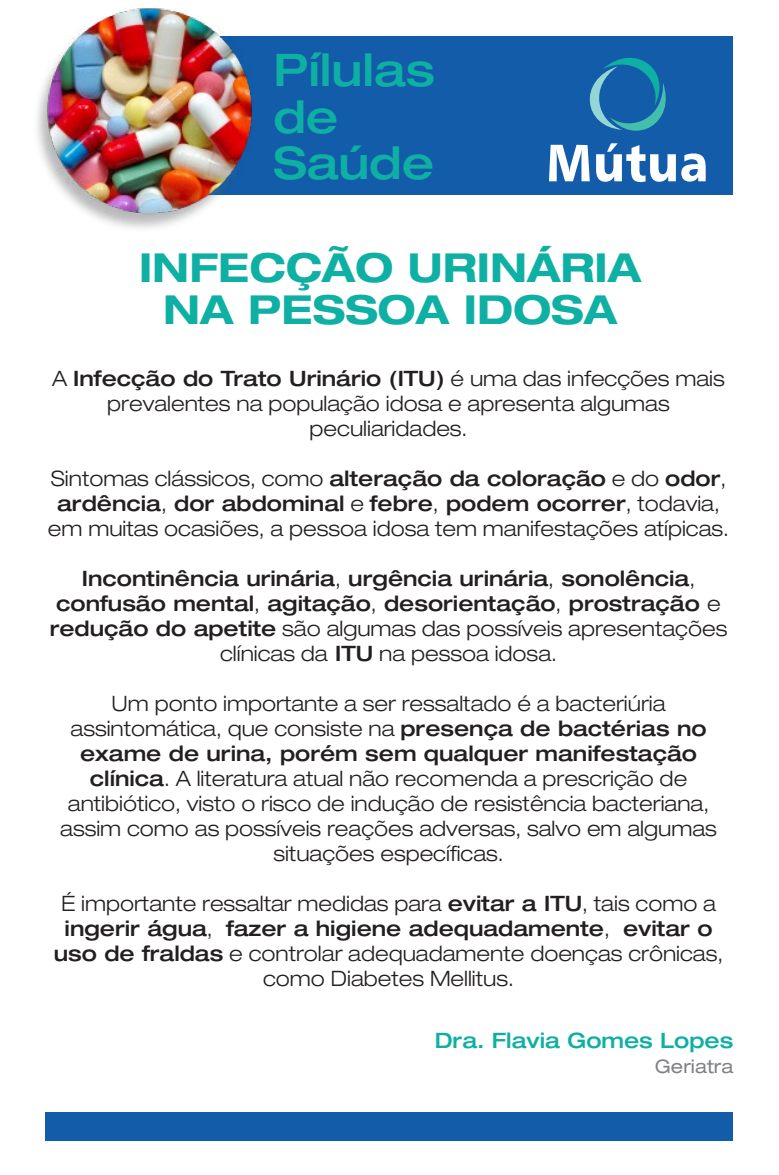
<style>
.page{position:relative;width:779px;height:1175px;background:#fff}
.page>*{position:absolute;margin:0;border:0;box-sizing:border-box;transform-origin:0 0}
.t1{font:500 expanded 45px/46.2px "Helvetica Neue LT Std";color:#0fb0a4}
.t2{font:700 expanded 40px/42.5px "Helvetica Neue LT Std";color:#0fb0a4;text-align:center}
.t3{font:300 expanded 21.25px/25px "Helvetica Neue LT Std";color:#231f20;text-align:center}
.t4{font:500 expanded 21.25px/25px "Helvetica Neue LT Std";color:#231f20;text-align:center}
.t5{font:500 expanded 21.25px "Helvetica Neue LT Std";color:#0fb0a4}
.t6{font:expanded 18.75px "Helvetica Neue LT Std";color:#808285}
.s1{font-weight:500}
.s2{font-weight:300}
</style>
<div class="page">
<div style="left:133px;top:36px;width:600px;height:158px;background:#135ca9"></div>
<img style="left:37px;top:84px;width:251px;height:144px">
<div style="left:45px;top:1112px;width:687px;height:28px;background:#135ca9"></div>
<svg style="left:549px;top:57px;width:156px;height:125px"></svg>
<img style="left:45px;top:8px;width:214px;height:215px">
<h1 class="t1" style="left:273px;top:46px;width:163px">Pílulas de<br>Saúde</h1>
<h2 class="t2" style="left:139px;top:245px;width:503px">INFECÇÃO URINÁRIA<br>NA PESSOA IDOSA</h2>
<p class="t3" style="left:52px;top:365px;width:674px">A <span class="s1">Infecção do Trato Urinário (ITU)</span> é uma das infecções mais prevalentes na população idosa e apresenta algumas peculiaridades.</p>
<p class="t3" style="left:48px;top:465px;width:682px">Sintomas clássicos, como <span class="s1">alteração da coloração</span> e do <span class="s1">odor</span>, <span class="s1">ardência</span>, <span class="s1">dor abdominal</span> e <span class="s1">febre</span>, <span class="s1">podem ocorrer</span>, todavia, em muitas ocasiões, a pessoa idosa tem manifestações atípicas.</p>
<p class="t4" style="left:50px;top:565px;width:679px">Incontinência urinária<span class="s2">,</span> urgência urinária<span class="s2">,</span> sonolência<span class="s2">, </span>confusão mental<span class="s2">,</span> agitação<span class="s2">,</span> desorientação<span class="s2">,</span> prostração <span class="s2">e </span>redução do apetite <span class="s2">são algumas das possíveis apresentações clínicas da</span> ITU <span class="s2">na pessoa idosa.</span></p>
<p class="t3" style="left:60px;top:690px;width:658px">Um ponto importante a ser ressaltado é a bacteriúria assintomática, que consiste na <span class="s1">presença de bactérias no exame de urina, porém sem qualquer manifestação clínica</span>. A literatura atual não recomenda a prescrição de antibiótico, visto o risco de indução de resistência bacteriana, assim como as possíveis reações adversas, salvo em algumas situações específicas.</p>
<p class="t3" style="left:54px;top:890px;width:671px">É importante ressaltar medidas para <span class="s1">evitar a ITU</span>, tais como a <span class="s1">ingerir água</span>, <span class="s1">fazer a higiene adequadamente</span>, <span class="s1">evitar o uso de fraldas</span> e controlar adequadamente doenças crônicas, como Diabetes Mellitus.</p>
<p class="t5" style="left:435px;top:1027px;width:300px">Dra. Flavia Gomes Lopes</p>
<p class="t6" style="left:655px;top:1055px;width:80px">Geriatra</p>
</div>
